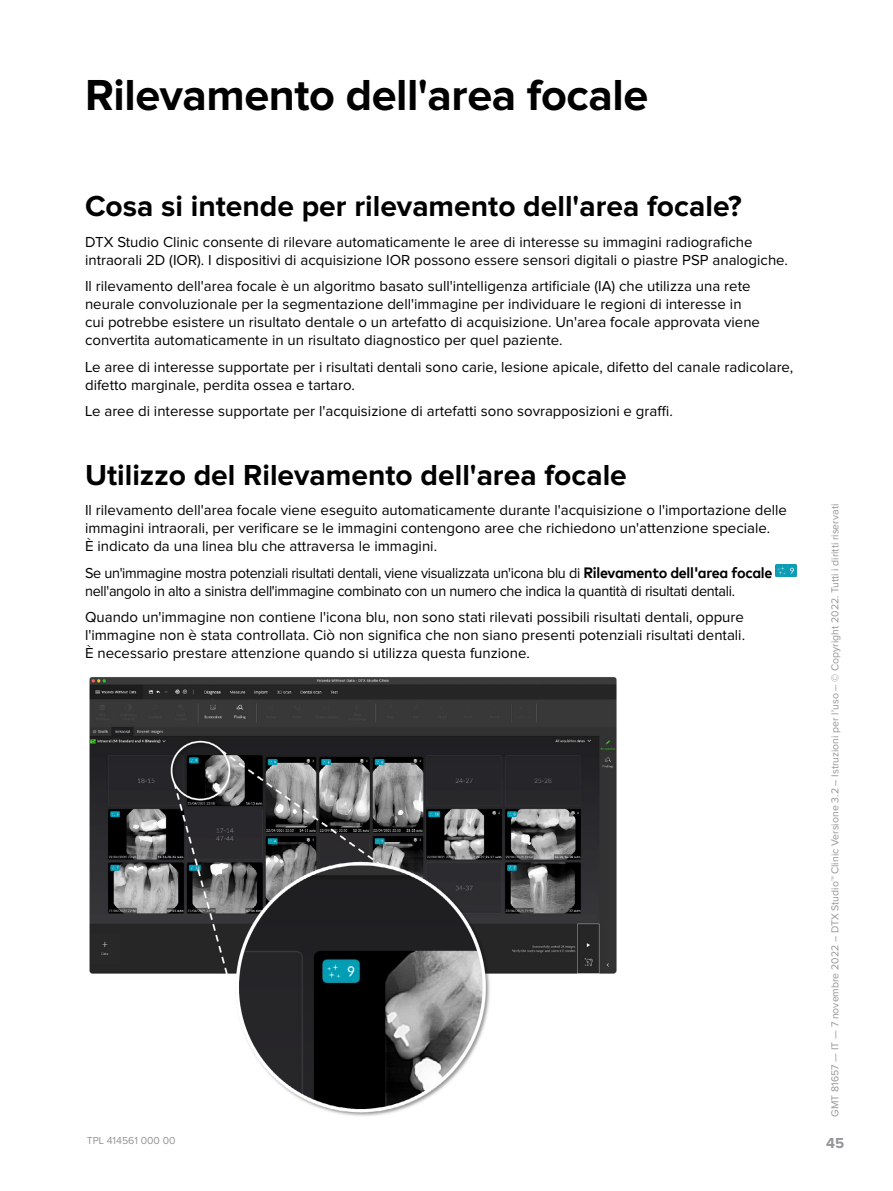
<style>
.page{position:relative;width:893px;height:1191px;background:#fff}
.page>*{position:absolute;margin:0;border:0;box-sizing:border-box;transform-origin:0 0}
.t1{font:700 45px "Proxima Nova";letter-spacing:-.01em;color:#000}
.t2{font:700 30px "Proxima Nova";color:#000}
.t3{font:15px/18px "Proxima Nova";color:#000}
.t4{font:15px/18px "Proxima Nova";letter-spacing:-.02em;color:#000;scale:.96 1}
.t5{font:700 15px "Proxima Nova";color:#939598}
.t6{font:10.5px "Proxima Nova";color:#969699}
.s1{font-family:"Mark Pro";font-weight:700}
</style>
<div class="page">
<img style="left:776px;top:564px;width:21px;height:13px">
<img style="left:89px;top:677px;width:528px;height:439px">
<h1 class="t1" style="left:85px;top:74px;width:565px">Rilevamento dell'area focale</h1>
<h2 class="t2" style="left:85px;top:192px;width:658px">Cosa si intende per rilevamento dell'area focale?</h2>
<p class="t3" style="left:85px;top:233px;width:704px">DTX Studio Clinic consente di rilevare automaticamente le aree di interesse su immagini radiografiche intraorali 2D (IOR). I dispositivi di acquisizione IOR possono essere sensori digitali o piastre PSP analogiche.</p>
<p class="t3" style="left:85px;top:278px;width:676px">Il rilevamento dell'area focale è un algoritmo basato sull'intelligenza artificiale (IA) che utilizza una rete neurale convoluzionale per la segmentazione dell'immagine per individuare le regioni di interesse in cui potrebbe esistere un risultato dentale o un artefatto di acquisizione. Un'area focale approvata viene convertita automaticamente in un risultato diagnostico per quel paziente.</p>
<p class="t3" style="left:85px;top:358px;width:710px">Le aree di interesse supportate per i risultati dentali sono carie, lesione apicale, difetto del canale radicolare, difetto marginale, perdita ossea e tartaro.</p>
<p class="t3" style="left:85px;top:403px;width:589px">Le aree di interesse supportate per l'acquisizione di artefatti sono sovrapposizioni e graffi.</p>
<h2 class="t2" style="left:85px;top:461px;width:543px">Utilizzo del Rilevamento dell'area focale</h2>
<p class="t3" style="left:85px;top:502px;width:703px">Il rilevamento dell'area focale viene eseguito automaticamente durante l'acquisizione o l'importazione delle immagini intraorali, per verificare se le immagini contengono aree che richiedono un'attenzione speciale.<br>È indicato da una linea blu che attraversa le immagini.</p>
<p class="t4" style="left:85px;top:564px;width:718px">Se un'immagine mostra potenziali risultati dentali, viene visualizzata un'icona blu di <span class="s1">Rilevamento dell'area focale </span>nell'angolo in alto a sinistra dell'immagine combinato con un numero che indica la quantità di risultati dentali.</p>
<p class="t3" style="left:85px;top:609px;width:662px;text-align:justify">Quando un'immagine non contiene l'icona blu, non sono stati rilevati possibili risultati dentali, oppure l'immagine non è stata controllata. Ciò non significa che non siano presenti potenziali risultati dentali.<br>È necessario prestare attenzione quando si utilizza questa funzione.</p>
<p class="t6" style="left:87px;top:1135px;width:90px">TPL 414561 000 00</p>
<p class="t6" style="left:830px;top:1116px;width:614px;rotate:-90deg">GMT 81657 — IT — 7 novembre 2022 – DTX Studio™ Clinic Versione 3.2 – Istruzioni per l'uso – © Copyright 2022. Tutti i diritti riservati</p>
<p class="t5" style="left:826px;top:1135px;width:20px">45</p>
</div>
